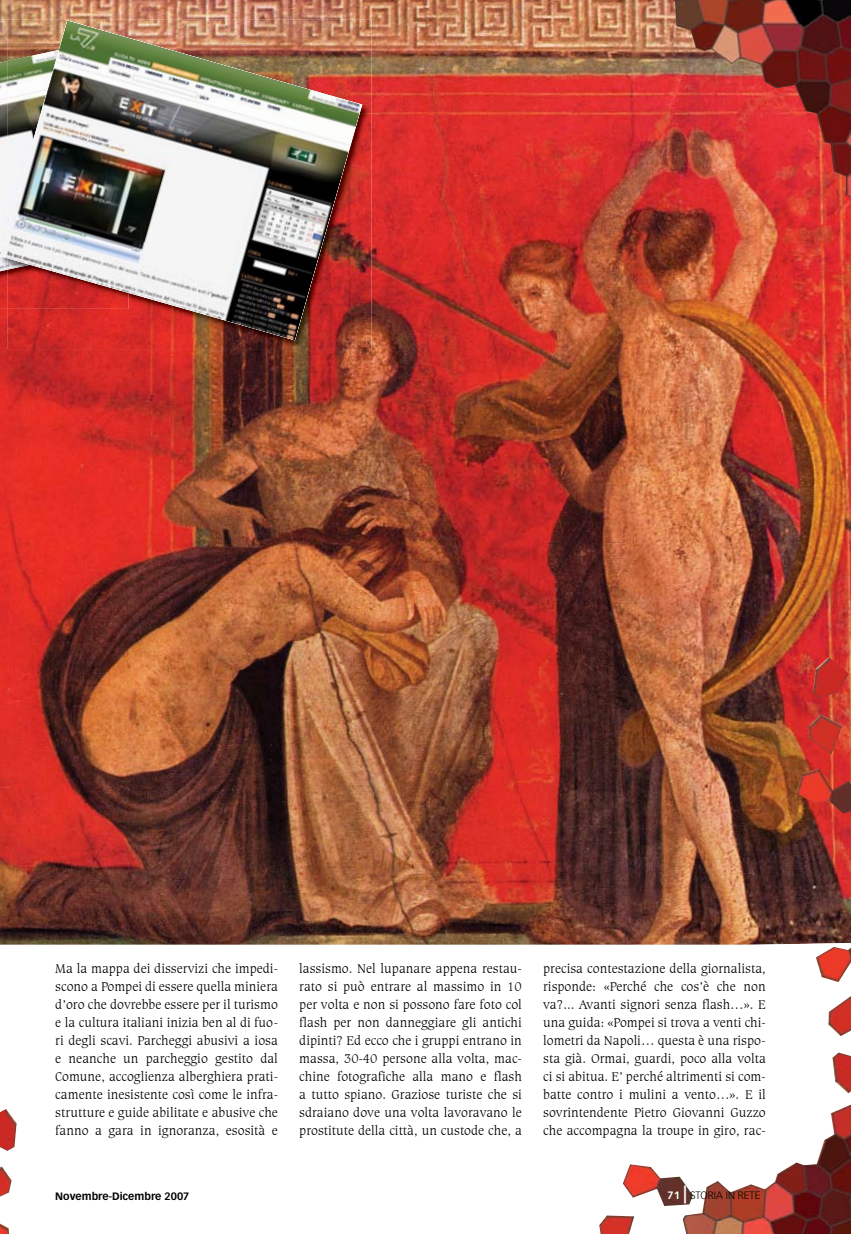
<style>
.page{position:relative;width:851px;height:1234px;background:#fff}
.page>*{position:absolute;margin:0;border:0;box-sizing:border-box;transform-origin:0 0}
.t1{font:300 13.5px/18px "Caxton BT";color:#000;text-align:justify}
.t2{font:700 10.5px "Vectora LT Std";color:#000}
.t3{font:300 10.5px "Vectora LT Std";color:#000}
.s1{font-weight:700;color:#fff}
.s2{font-weight:700;font-size:18px;color:#fff}
</style>
<div class="page">
<img style="left:0;top:0;width:850px;height:944px">
<img style="left:0;top:19px;width:371px;height:331px">
<img style="left:7px;top:20px;width:355px;height:320px">
<img style="left:628px;top:0;width:222px;height:214px">
<img style="left:721px;top:1093px;width:129px;height:140px">
<img style="left:815px;top:875px;width:35px;height:218px">
<img style="left:0;top:1109px;width:17px;height:124px">
<img style="left:599px;top:1164px;width:122px;height:69px">
<img style="left:796px;top:657px;width:54px;height:218px">
<img style="left:0;top:22px;width:7px;height:375px">
<img style="left:0;top:46px;width:119px;height:253px">
<img style="left:0;top:61px;width:7px;height:210px">
<img style="left:0;top:231px;width:7px;height:27px">
<p class="t1" style="left:55px;top:958px;width:224px">Ma la mappa dei disservizi che impedi&shy;scono a Pompei di essere quella miniera d’oro che dovrebbe essere per il turismo e la cultura italiani inizia ben al di fuo&shy;ri degli scavi. Parcheggi abusivi a iosa e neanche un parcheggio gestito dal Comune, accoglienza alberghiera prati&shy;camente inesistente così come le infra&shy;strutture e guide abilitate e abusive che fanno a gara in ignoranza, esosità e</p>
<p class="t1" style="left:299px;top:958px;width:224px">lassismo. Nel lupanare appena restau&shy;rato si può entrare al massimo in 10 per volta e non si possono fare foto col flash per non danneggiare gli antichi dipinti? Ed ecco che i gruppi entrano in massa, 30-40 persone alla volta, mac&shy;chine fotografiche alla mano e flash a tutto spiano. Graziose turiste che si sdraiano dove una volta lavoravano le prostitute della città, un custode che, a</p>
<p class="t1" style="left:543px;top:958px;width:224px">precisa contestazione della giornalista, risponde: «Perché che cos’è che non va?... Avanti signori senza flash…». E una guida: «Pompei si trova a venti chi&shy;lometri da Napoli… questa è una rispo&shy;sta già. Ormai, guardi, poco alla volta ci si abitua. E’ perché altrimenti si com&shy;batte contro i mulini a vento…». E il sovrintendente Pietro Giovanni Guzzo che accompagna la troupe in giro, rac-</p>
<p class="t2" style="left:55px;top:1189px;width:136px">Novembre-Dicembre 2007</p>
<p class="t3" style="left:667px;top:1189px;width:94px"><span class="s1">71</span> <span class="s2">|</span> STORIA IN RETE</p>
</div>
